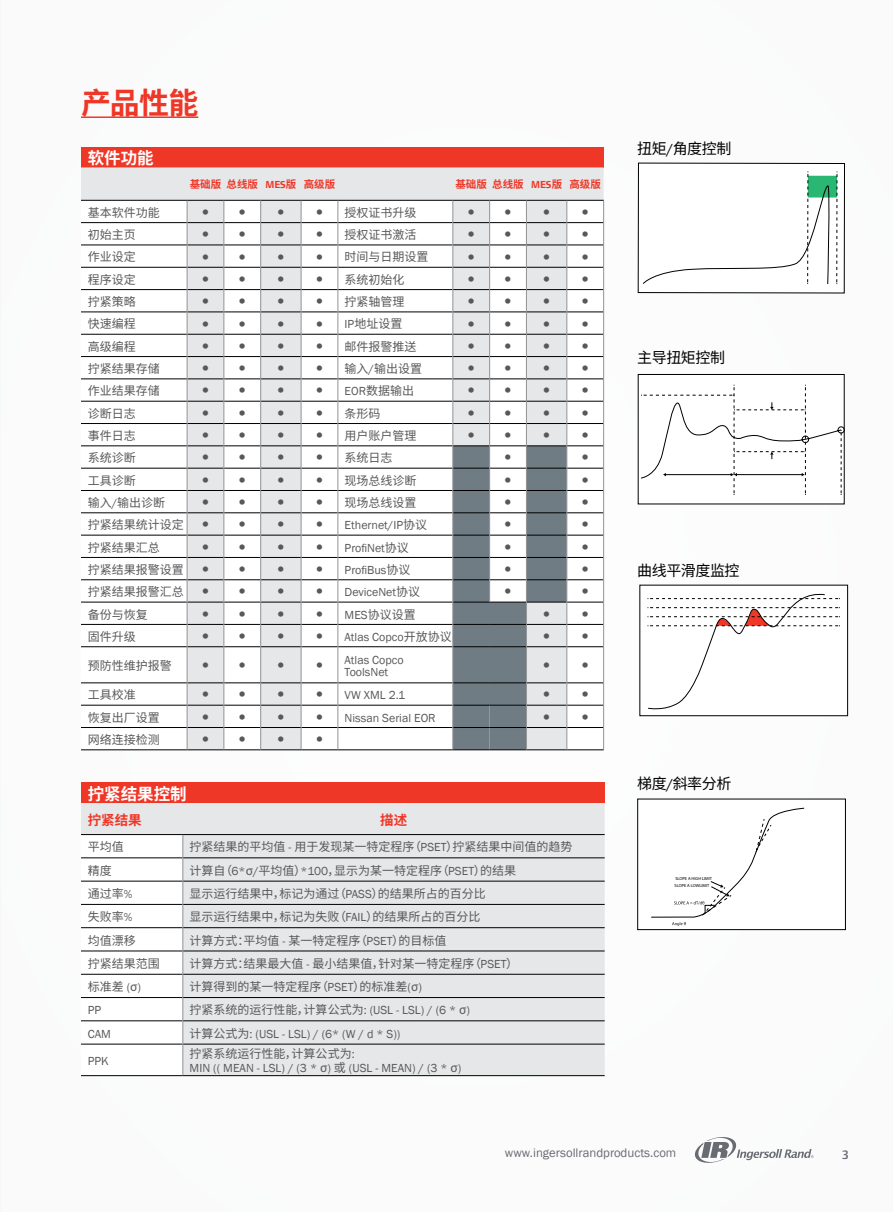
<style>
.page{position:relative;width:893px;height:1212px;background:#fbfbfb}
.page>*{position:absolute;margin:0;border:0;box-sizing:border-box;transform-origin:0 0}
.t1{font:700 30px "Source Han Sans CN";color:#ef3728}
.t2{font:700 16.5px "Source Han Sans CN";color:#fff}
.t3{font:15px "Source Han Sans CN";letter-spacing:-.03em;color:#000}
.t4{font:700 13.5px "Source Han Sans CN";color:#ef3728}
.t5{font:12.75px "Franklin Gothic";color:#696b73}
.t6{font:600 12.75px "Foundry Form Sans";color:#696b73}
.t7{font:12px "Source Han Sans CN";color:#58585b}
.t8{font:12px/12px "Franklin Gothic";color:#58585b}
.t9{font:700 10.5px "Source Han Sans CN";color:#ef3728}
.t10{font:4.35px/7.4px "Myriad Pro";letter-spacing:-.005em;color:#000}
.s1{font-family:"Foundry Form Sansbold";font-weight:400}
.s2{font-family:"Franklin Gothic"}
.s3{font-family:"Source Han Sans CN"}
</style>
<div class="page">
<hr style="left:0;top:0;width:1px;height:1212px;background:#f6f6f7">
<svg style="left:695px;top:1137px;width:118px;height:26px"></svg>
<hr style="left:81px;top:116px;width:117px;height:2px;background:#ef3728">
<div style="left:81px;top:147px;width:523px;height:20px;background:#ef3728"></div>
<div style="left:81px;top:782px;width:524px;height:21px;background:#ef3728"></div>
<hr style="left:81px;top:1075px;width:102px;height:1px;background:#000">
<hr style="left:183px;top:1075px;width:422px;height:1px;background:#000">
<svg style="left:81px;top:803px;width:524px;height:272px"></svg>
<hr style="left:183px;top:1044px;width:1px;height:31px;background:#919396">
<div style="left:638px;top:799px;width:207px;height:130px;background:#fff"></div>
<div style="left:637px;top:798px;width:209px;height:132px;border:1px solid #000"></div>
<svg style="left:651px;top:807px;width:154px;height:119px"></svg>
<div style="left:638px;top:163px;width:206px;height:130px;background:#fff"></div>
<div style="left:638px;top:163px;width:207px;height:130px;border:1px solid #000"></div>
<svg style="left:642px;top:171px;width:196px;height:113px"></svg>
<div style="left:638px;top:374px;width:206px;height:130px;background:#fff"></div>
<div style="left:638px;top:374px;width:207px;height:130px;border:1px solid #000"></div>
<svg style="left:641px;top:385px;width:204px;height:110px"></svg>
<div style="left:640px;top:585px;width:208px;height:131px;background:#fff"></div>
<div style="left:639px;top:585px;width:209px;height:131px;border:1px solid #000"></div>
<svg style="left:647px;top:593px;width:193px;height:117px"></svg>
<svg style="left:81px;top:167px;width:523px;height:583px"></svg>
<h1 class="t1" style="left:81px;top:88px;width:119px">产品性能</h1>
<h2 class="t2" style="left:88px;top:150px;width:67px">软件功能</h2>
<p class="t9" style="left:190px;top:179px;width:147px">基础版总线版 <span class="s1">MES</span>版 高级版</p>
<p class="t9" style="left:455px;top:179px;width:147px">基础版总线版 <span class="s1">MES</span>版 高级版</p>
<p class="t7" style="left:88px;top:206px;width:73px">基本软件功能</p>
<p class="t7" style="left:345px;top:206px;width:73px">授权证书升级</p>
<p class="t7" style="left:88px;top:228px;width:49px">初始主页</p>
<p class="t7" style="left:345px;top:228px;width:73px">授权证书激活</p>
<p class="t7" style="left:88px;top:251px;width:49px">作业设定</p>
<p class="t7" style="left:345px;top:251px;width:85px">时间与日期设置</p>
<p class="t7" style="left:88px;top:273px;width:49px">程序设定</p>
<p class="t7" style="left:345px;top:273px;width:61px">系统初始化</p>
<p class="t7" style="left:88px;top:295px;width:49px">拧紧策略</p>
<p class="t7" style="left:345px;top:295px;width:61px">拧紧轴管理</p>
<p class="t7" style="left:88px;top:318px;width:49px">快速编程</p>
<p class="t7" style="left:345px;top:318px;width:59px"><span class="s2">IP</span>地址设置</p>
<p class="t7" style="left:88px;top:340px;width:49px">高级编程</p>
<p class="t7" style="left:345px;top:340px;width:73px">邮件报警推送</p>
<p class="t7" style="left:88px;top:362px;width:73px">拧紧结果存储</p>
<p class="t7" style="left:345px;top:362px;width:79px">输入<span class="s2">/</span>输出设置</p>
<p class="t7" style="left:88px;top:385px;width:73px">作业结果存储</p>
<p class="t7" style="left:345px;top:385px;width:71px"><span class="s2">EOR</span>数据输出</p>
<p class="t7" style="left:88px;top:407px;width:49px">诊断日志</p>
<p class="t7" style="left:345px;top:407px;width:37px">条形码</p>
<p class="t7" style="left:88px;top:429px;width:49px">事件日志</p>
<p class="t7" style="left:345px;top:429px;width:73px">用户账户管理</p>
<p class="t7" style="left:88px;top:452px;width:49px">系统诊断</p>
<p class="t7" style="left:345px;top:452px;width:49px">系统日志</p>
<p class="t7" style="left:88px;top:474px;width:49px">工具诊断</p>
<p class="t7" style="left:345px;top:474px;width:73px">现场总线诊断</p>
<p class="t7" style="left:88px;top:496px;width:79px">输入<span class="s2">/</span>输出诊断</p>
<p class="t7" style="left:345px;top:496px;width:73px">现场总线设置</p>
<p class="t7" style="left:88px;top:519px;width:97px">拧紧结果统计设定</p>
<p class="t8" style="left:345px;top:519px;width:84px">Ethernet/IP<span class="s3">协议</span></p>
<p class="t7" style="left:88px;top:541px;width:73px">拧紧结果汇总</p>
<p class="t8" style="left:345px;top:542px;width:66px">ProfiNet<span class="s3">协议</span></p>
<p class="t7" style="left:88px;top:563px;width:97px">拧紧结果报警设置</p>
<p class="t8" style="left:345px;top:564px;width:67px">ProfiBus<span class="s3">协议</span></p>
<p class="t7" style="left:88px;top:586px;width:97px">拧紧结果报警汇总</p>
<p class="t8" style="left:345px;top:586px;width:77px">DeviceNet<span class="s3">协议</span></p>
<p class="t7" style="left:88px;top:608px;width:61px">备份与恢复</p>
<p class="t7" style="left:345px;top:608px;width:73px"><span class="s2">MES</span>协议设置</p>
<p class="t7" style="left:88px;top:630px;width:49px">固件升级</p>
<p class="t8" style="left:345px;top:631px;width:109px">Atlas Copco<span class="s3">开放协议</span></p>
<p class="t7" style="left:88px;top:659px;width:85px">预防性维护报警</p>
<p class="t8" style="left:345px;top:654px;width:61px">Atlas Copco<br>ToolsNet</p>
<p class="t7" style="left:88px;top:689px;width:49px">工具校准</p>
<p class="t8" style="left:345px;top:689px;width:62px">VW XML 2.1</p>
<p class="t7" style="left:88px;top:711px;width:73px">恢复出厂设置</p>
<p class="t8" style="left:345px;top:712px;width:93px">Nissan Serial EOR</p>
<p class="t7" style="left:88px;top:733px;width:73px">网络连接检测</p>
<h2 class="t2" style="left:88px;top:785px;width:100px">拧紧结果控制</h2>
<p class="t4" style="left:88px;top:813px;width:55px">拧紧结果</p>
<p class="t4" style="left:380px;top:813px;width:29px">描述</p>
<p class="t7" style="left:88px;top:841px;width:37px">平均值</p>
<p class="t7" style="left:190px;top:841px;width:384px">拧紧结果的平均值 <span class="s2">-</span> 用于发现某一特定程序（<span class="s2">PSET</span>）拧紧结果中间值的趋势</p>
<p class="t7" style="left:88px;top:864px;width:25px">精度</p>
<p class="t7" style="left:190px;top:864px;width:328px">计算自（<span class="s2">6*</span>σ<span class="s2">/</span>平均值）<span class="s2">*100</span>，显示为某一特定程序（<span class="s2">PSET</span>）的结果</p>
<p class="t7" style="left:88px;top:887px;width:46px">通过率<span class="s2">%</span></p>
<p class="t7" style="left:190px;top:887px;width:298px">显示运行结果中，标记为通过（<span class="s2">PASS</span>）的结果所占的百分比</p>
<p class="t7" style="left:88px;top:911px;width:46px">失败率<span class="s2">%</span></p>
<p class="t7" style="left:190px;top:911px;width:292px">显示运行结果中，标记为失败（<span class="s2">FAIL</span>）的结果所占的百分比</p>
<p class="t7" style="left:88px;top:934px;width:49px">均值漂移</p>
<p class="t7" style="left:190px;top:934px;width:258px">计算方式：平均值 <span class="s2">-</span> 某一特定程序（<span class="s2">PSET</span>）的目标值</p>
<p class="t7" style="left:88px;top:957px;width:73px">拧紧结果范围</p>
<p class="t7" style="left:190px;top:957px;width:330px">计算方式：结果最大值 <span class="s2">-</span> 最小结果值，针对某一特定程序（<span class="s2">PSET</span>）</p>
<p class="t7" style="left:88px;top:980px;width:55px">标准差 <span class="s2">(</span>σ<span class="s2">)</span></p>
<p class="t7" style="left:190px;top:980px;width:234px">计算得到的某一特定程序（<span class="s2">PSET</span>）的标准差<span class="s2">(</span>σ<span class="s2">)</span></p>
<p class="t8" style="left:88px;top:1005px;width:15px">PP</p>
<p class="t7" style="left:190px;top:1004px;width:282px">拧紧系统的运行性能，计算公式为<span class="s2">: (USL - LSL) / (6 *</span> σ<span class="s2">)</span></p>
<p class="t8" style="left:88px;top:1028px;width:25px">CAM</p>
<p class="t8" style="left:190px;top:1028px;width:212px"><span class="s3">计算公式为</span>: (USL - LSL) / (6* (W / d * S))</p>
<p class="t8" style="left:88px;top:1055px;width:22px">PPK</p>
<p class="t7" style="left:190px;top:1048px;width:166px">拧紧系统运行性能，计算公式为<span class="s2">:</span></p>
<p class="t8" style="left:190px;top:1062px;width:273px">MIN (( MEAN - LSL) / (3 * <span class="s3">σ</span>) <span class="s3">或</span> (USL - MEAN) / (3 * <span class="s3">σ</span>)</p>
<p class="t3" style="left:637px;top:140px;width:96px">扭矩<span class="s2">/</span>角度控制</p>
<p class="t3" style="left:637px;top:350px;width:89px">主导扭矩控制</p>
<p class="t3" style="left:637px;top:563px;width:104px">曲线平滑度监控</p>
<p class="t3" style="left:637px;top:776px;width:96px">梯度<span class="s2">/</span>斜率分析</p>
<p class="t10" style="left:675px;top:874px;width:39px">SLOPE A HIGH LIMIT<br>SLOPE A LOWLIMIT</p>
<p class="t5" style="left:505px;top:1145px;width:173px">www.ingersollrandproducts.com</p>
<p class="t6" style="left:842px;top:1147px;width:9px">3</p>
</div>
